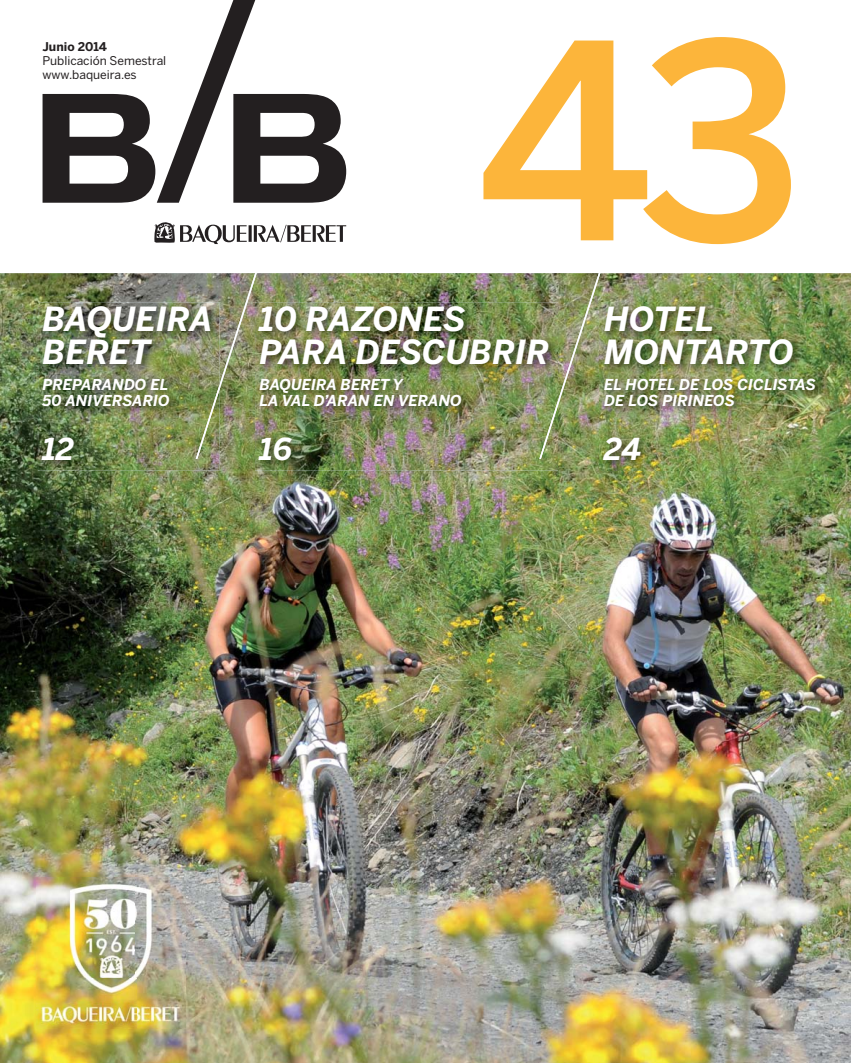
<style>
.page{position:relative;width:851px;height:1063px;background:#fff}
.page>*{position:absolute;margin:0;border:0;box-sizing:border-box;transform-origin:0 0}
.t1{font:500 270px "Benton Sans";color:#fcb53b}
.t2{font:italic 700 33px/33px "Benton Sans";color:#fff}
.t3{font:italic 700 30px "Benton Sans";color:#fff}
.t4{font:italic 700 15px/16.5px "Benton Sans";color:#fff}
.t5{font:12px/14.4px "Benton Sans";color:#231f20}
.t6{font:700 12px "Benton Sans";color:#231f20}
</style>
<div class="page">
<img style="left:0;top:273px;width:850px;height:790px">
<svg style="left:248px;top:225px;width:4px;height:17px"></svg>
<svg style="left:254px;top:225px;width:92px;height:17px"></svg>
<svg style="left:154px;top:222px;width:93px;height:22px"></svg>
<svg style="left:43px;top:0;width:303px;height:203px"></svg>
<img style="left:196px;top:273px;width:63px;height:186px">
<img style="left:539px;top:273px;width:63px;height:186px">
<img style="left:36px;top:878px;width:150px;height:151px">
<img style="left:255px;top:303px;width:303px;height:167px">
<img style="left:539px;top:400px;width:19px;height:59px">
<img style="left:599px;top:303px;width:225px;height:167px">
<img style="left:38px;top:303px;width:181px;height:167px">
<img style="left:196px;top:384px;width:23px;height:75px">
<p class="t6" style="left:43px;top:42px;width:66px">Junio 2014</p>
<p class="t5" style="left:43px;top:54px;width:125px">Publicación Semestral www.baqueira.es</p>
<h2 class="t2" style="left:43px;top:306px;width:172px">BAQUEIRA<br>BERET</h2>
<p class="t4" style="left:43px;top:378px;width:129px">PREPARANDO EL<br>50 ANIVERSARIO</p>
<h3 class="t3" style="left:43px;top:438px;width:33px">12</h3>
<h1 class="t1" style="left:477px;top:41px;width:327px">43</h1>
<h2 class="t2" style="left:259px;top:306px;width:291px">10 RAZONES<br>PARA DESCUBRIR</h2>
<p class="t4" style="left:259px;top:378px;width:204px">BAQUEIRA BERET Y<br>LA VAL D’ARAN EN VERANO</p>
<h3 class="t3" style="left:259px;top:438px;width:34px">16</h3>
<h2 class="t2" style="left:604px;top:306px;width:191px">HOTEL<br>MONTARTO</h2>
<p class="t4" style="left:604px;top:378px;width:213px">EL HOTEL DE LOS CICLISTAS<br>DE LOS PIRINEOS</p>
<h3 class="t3" style="left:604px;top:438px;width:39px">24</h3>
</div>
